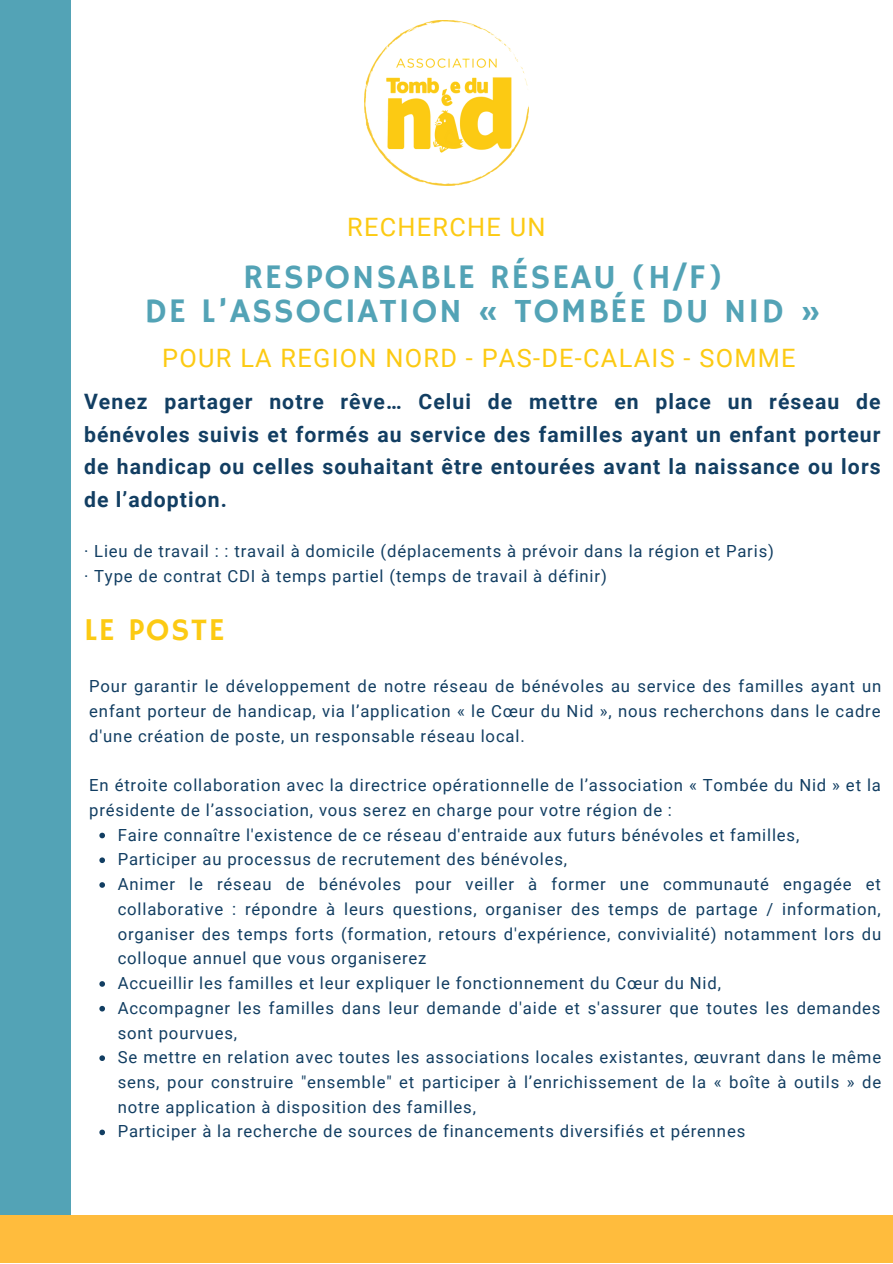
<style>
.page{position:relative;width:893px;height:1264px;background:#fff}
.page>*{position:absolute;margin:0;border:0;box-sizing:border-box;transform-origin:0 0}
.t1{font:34.35px/33.8px "Hammersmith One";letter-spacing:.05em;color:#53a3b6;text-align:center}
.t2{font:31.65px "Hammersmith One";letter-spacing:.05em;color:#fcca13}
.t3{font:25.35px "Roboto";letter-spacing:.05em;color:#fcca13}
.t4{font:700 21.15px/32.5px "Roboto";letter-spacing:.05em;color:#123e62;text-align:justify}
.t5{font:16.65px/24.8px "Roboto";letter-spacing:.05em;color:#123e62}
</style>
<div class="page">
<div style="left:0;top:0;width:71px;height:1261px;background:#53a3b6"></div>
<img style="left:364px;top:20px;width:164px;height:165px">
<div style="left:0;top:1214px;width:892px;height:48px;background:#ffbc3d"></div>
<svg style="left:99px;top:832px;width:6px;height:6px"></svg>
<svg style="left:99px;top:857px;width:6px;height:6px"></svg>
<svg style="left:99px;top:882px;width:6px;height:5px"></svg>
<svg style="left:99px;top:981px;width:6px;height:5px"></svg>
<svg style="left:99px;top:1005px;width:6px;height:6px"></svg>
<svg style="left:99px;top:1055px;width:6px;height:5px"></svg>
<svg style="left:99px;top:1129px;width:6px;height:6px"></svg>
<h3 class="t3" style="left:347px;top:212px;width:200px">RECHERCHE UN</h3>
<h1 class="t1" style="left:144px;top:261px;width:679px">RESPONSABLE RÉSEAU (H/F)<br>DE L’ASSOCIATION « TOMBÉE DU NID »</h1>
<h3 class="t3" style="left:162px;top:343px;width:634px">POUR LA REGION NORD - PAS-DE-CALAIS - SOMME</h3>
<p class="t4" style="left:84px;top:385px;width:798px">Venez partager notre rêve… Celui de mettre en place un réseau de bénévoles suivis et formés au service des familles ayant un enfant porteur de handicap ou celles souhaitant être entourées avant la naissance ou lors de l’adoption.</p>
<p class="t5" style="left:84px;top:538px;width:691px">· Lieu de travail : : travail à domicile (déplacements à prévoir dans la région et Paris) · Type de contrat CDI à temps partiel (temps de travail à définir)</p>
<h2 class="t2" style="left:84px;top:611px;width:142px">LE POSTE</h2>
<p class="t5" style="left:89px;top:674px;width:793px;text-align:justify">Pour garantir le développement de notre réseau de bénévoles au service des familles ayant un enfant porteur de handicap, via l’application « le Cœur du Nid », nous recherchons dans le cadre d'une création de poste, un responsable réseau local.</p>
<p class="t5" style="left:89px;top:773px;width:793px">En étroite collaboration avec la directrice opérationnelle de l’association « Tombée du Nid » et la présidente de l’association, vous serez en charge pour votre région de :</p>
<p class="t5" style="left:118px;top:822px;width:765px">Faire connaître l'existence de ce réseau d'entraide aux futurs bénévoles et familles, Participer au processus de recrutement des bénévoles,<br>Animer le réseau de bénévoles pour veiller à former une communauté engagée et collaborative : répondre à leurs questions, organiser des temps de partage / information, organiser des temps forts (formation, retours d'expérience, convivialité) notamment lors du colloque annuel que vous organiserez<br>Accueillir les familles et leur expliquer le fonctionnement du Cœur du Nid,<br>Accompagner les familles dans leur demande d'aide et s'assurer que toutes les demandes sont pourvues,<br>Se mettre en relation avec toutes les associations locales existantes, œuvrant dans le même sens, pour construire "ensemble" et participer à l’enrichissement de la « boîte à outils » de notre application à disposition des familles,<br>Participer à la recherche de sources de financements diversifiés et pérennes</p>
</div>
